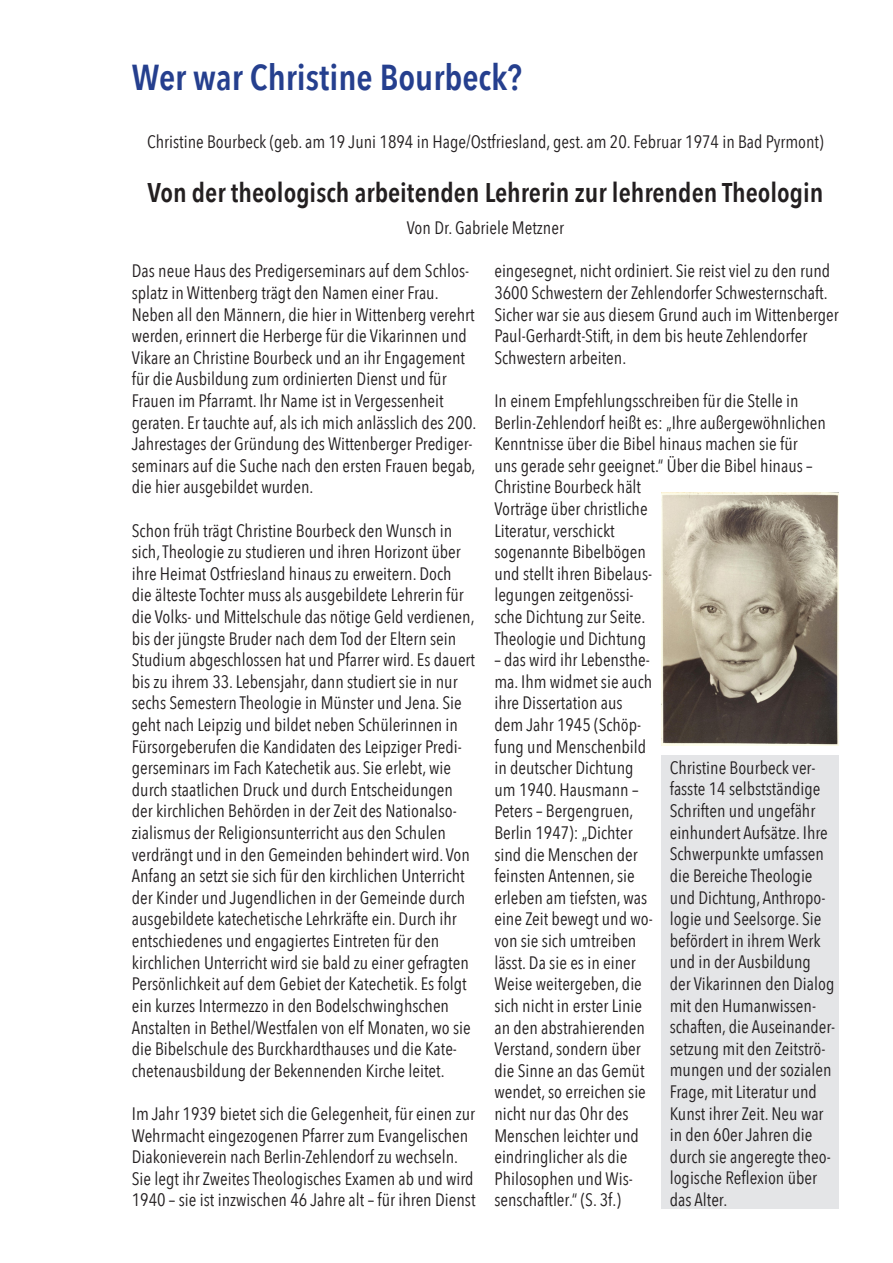
<style>
.page{position:relative;width:893px;height:1263px;background:#fff}
.page>*{position:absolute;margin:0;border:0;box-sizing:border-box;transform-origin:0 0}
.t1{font:600 36px "Avenir Next Condensed";color:#253f8e}
.t2{font:600 27px "Avenir Next Condensed";color:#231f20}
.t3{font:18px/21.6px "Avenir Next Condensed";color:#231f20}
</style>
<div class="page">
<img style="left:661px;top:492px;width:178px;height:254px">
<div style="left:661px;top:756px;width:178px;height:453px;background:#e4e5e7"></div>
<p class="t1" style="left:132px;top:46px;width:392px">Wer war Christine Bourbeck?</p>
<p class="t3" style="left:147px;top:130px;width:678px">Christine Bourbeck (geb. am 19 Juni 1894 in Hage/Ostfriesland, gest. am 20. Februar 1974 in Bad Pyrmont)</p>
<p class="t2" style="left:147px;top:169px;width:678px">Von der theologisch arbeitenden Lehrerin zur lehrenden Theologin</p>
<p class="t3" style="left:407px;top:216px;width:159px">Von Dr. Gabriele Metzner</p>
<p class="t3" style="left:132px;top:259px;width:346px">Das neue Haus des Predigerseminars auf dem Schlos&shy;splatz in Wittenberg trägt den Namen einer Frau.<br>Neben all den Männern, die hier in Wittenberg verehrt werden, erinnert die Herberge für die Vikarinnen und Vikare an Christine Bourbeck und an ihr Engagement für die Ausbildung zum ordinierten Dienst und für Frauen im Pfarramt. Ihr Name ist in Vergessenheit geraten. Er tauchte auf, als ich mich anlässlich des 200.<br>Jahrestages der Gründung des Wittenberger Prediger&shy;seminars auf die Suche nach den ersten Frauen begab, die hier ausgebildet wurden.</p>
<p class="t3" style="left:132px;top:519px;width:345px">Schon früh trägt Christine Bourbeck den Wunsch in sich, Theologie zu studieren und ihren Horizont über ihre Heimat Ostfriesland hinaus zu erweitern. Doch die älteste Tochter muss als ausgebildete Lehrerin für die Volks- und Mittelschule das nötige Geld verdienen, bis der jüngste Bruder nach dem Tod der Eltern sein Studium abgeschlossen hat und Pfarrer wird. Es dauert bis zu ihrem 33. Lebensjahr, dann studiert sie in nur sechs Semestern Theologie in Münster und Jena. Sie geht nach Leipzig und bildet neben Schülerinnen in Fürsorgeberufen die Kandidaten des Leipziger Predi&shy;gerseminars im Fach Katechetik aus. Sie erlebt, wie durch staatlichen Druck und durch Entscheidungen der kirchlichen Behörden in der Zeit des Nationalso&shy;zialismus der Religionsunterricht aus den Schulen verdrängt und in den Gemeinden behindert wird. Von Anfang an setzt sie sich für den kirchlichen Unterricht der Kinder und Jugendlichen in der Gemeinde durch ausgebildete katechetische Lehrkräfte ein. Durch ihr entschiedenes und engagiertes Eintreten für den kirchlichen Unterricht wird sie bald zu einer gefragten Persönlichkeit auf dem Gebiet der Katechetik. Es folgt ein kurzes Intermezzo in den Bodelschwinghschen Anstalten in Bethel/Westfalen von elf Monaten, wo sie die Bibelschule des Burckhardthauses und die Kate&shy;chetenausbildung der Bekennenden Kirche leitet.</p>
<p class="t3" style="left:132px;top:1102px;width:345px">Im Jahr 1939 bietet sich die Gelegenheit, für einen zur Wehrmacht eingezogenen Pfarrer zum Evangelischen Diakonieverein nach Berlin-Zehlendorf zu wechseln.<br>Sie legt ihr Zweites Theologisches Examen ab und wird 1940 – sie ist inzwischen 46 Jahre alt – für ihren Dienst</p>
<p class="t3" style="left:494px;top:259px;width:346px">eingesegnet, nicht ordiniert. Sie reist viel zu den rund 3600 Schwestern der Zehlendorfer Schwesternschaft.<br>Sicher war sie aus diesem Grund auch im Wittenberger Paul-Gerhardt-Stift, in dem bis heute Zehlendorfer Schwestern arbeiten.</p>
<p class="t3" style="left:494px;top:389px;width:333px">In einem Empfehlungsschreiben für die Stelle in Berlin-Zehlendorf heißt es: „Ihre außergewöhnlichen Kenntnisse über die Bibel hinaus machen sie für<br>uns gerade sehr geeignet.“ Über die Bibel hinaus – Christine Bourbeck hält<br>Vorträge über christliche<br>Literatur, verschickt<br>sogenannte Bibelbögen<br>und stellt ihren Bibelaus-<br>legungen zeitgenössi-<br>sche Dichtung zur Seite.<br>Theologie und Dichtung</p>
<p class="t3" style="left:494px;top:648px;width:160px">– das wird ihr Lebensthe&shy;ma. Ihm widmet sie auch ihre Dissertation aus dem Jahr 1945 (Schöp&shy;fung und Menschenbild in deutscher Dichtung um 1940. Hausmann –<br>Peters – Bergengruen,<br>Berlin 1947): „Dichter sind die Menschen der feinsten Antennen, sie erleben am tiefsten, was eine Zeit bewegt und wo&shy;von sie sich umtreiben lässt. Da sie es in einer<br>Weise weitergeben, die sich nicht in erster Linie an den abstrahierenden<br>Verstand, sondern über die Sinne an das Gemüt wendet, so erreichen sie nicht nur das Ohr des<br>Menschen leichter und eindringlicher als die<br>Philosophen und Wis&shy;senschaftler.“ (S. 3f.)</p>
<p class="t3" style="left:670px;top:756px;width:167px">Christine Bourbeck ver&shy;fasste 14 selbstständige<br>Schriften und ungefähr einhundert Aufsätze. Ihre<br>Schwerpunkte umfassen die Bereiche Theologie und Dichtung, Anthropo&shy;logie und Seelsorge. Sie befördert in ihrem Werk und in der Ausbildung der Vikarinnen den Dialog mit den Humanwissen&shy;schaften, die Auseinander&shy;setzung mit den Zeitströ&shy;mungen und der sozialen<br>Frage, mit Literatur und<br>Kunst ihrer Zeit. Neu war in den 60er Jahren die durch sie angeregte theo&shy;logische Reflexion über das Alter.</p>
</div>
